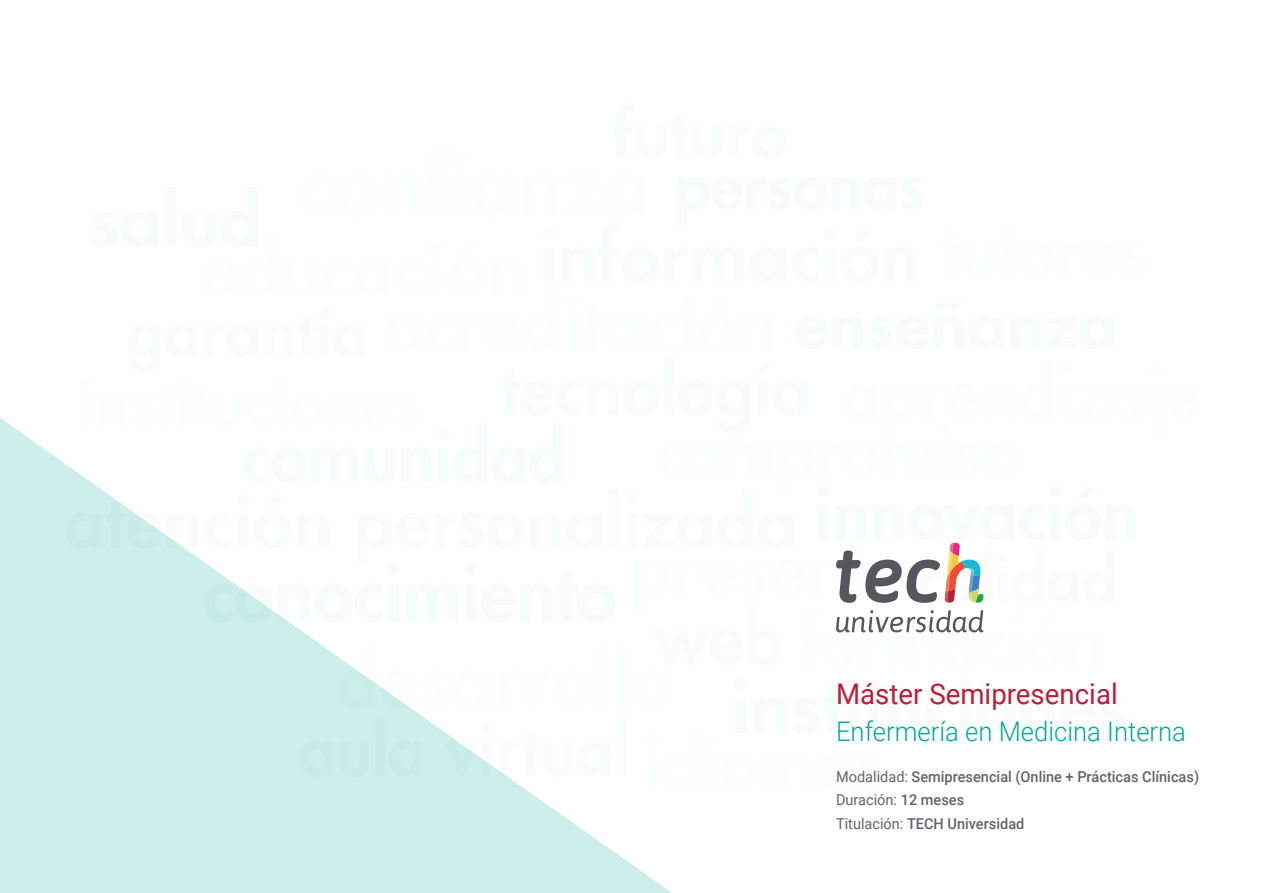
<style>
.page{position:relative;width:1263px;height:893px;background:#fff}
.page>*{position:absolute;margin:0;border:0;box-sizing:border-box;transform-origin:0 0}
.t1{font:28.5px "Roboto";color:#ba1e3c}
.t2{font:300 27px "Roboto";color:#00a996;scale:.95 1}
.t3{font:500 15px/23.7px "Roboto";color:#61646a}
.s1{font-weight:400}
</style>
<div class="page">
<svg style="left:0;top:418px;width:672px;height:475px;fill:#cdeeea"></svg>
<svg style="left:64px;top:418px;width:920px;height:372px"></svg>
<h1 class="t1" style="left:836px;top:674px;width:283px">Máster Semipresencial</h1>
<h2 class="t2" style="left:836px;top:712px;width:370px">Enfermería en Medicina Interna</h2>
<p class="t3" style="left:836px;top:764px;width:365px"><span class="s1">Modalidad:</span> Semipresencial (Online + Prácticas Clínicas)<br><span class="s1">Duración:</span> 12 meses<br><span class="s1">Titulación:</span> TECH Universidad</p>
</div>
